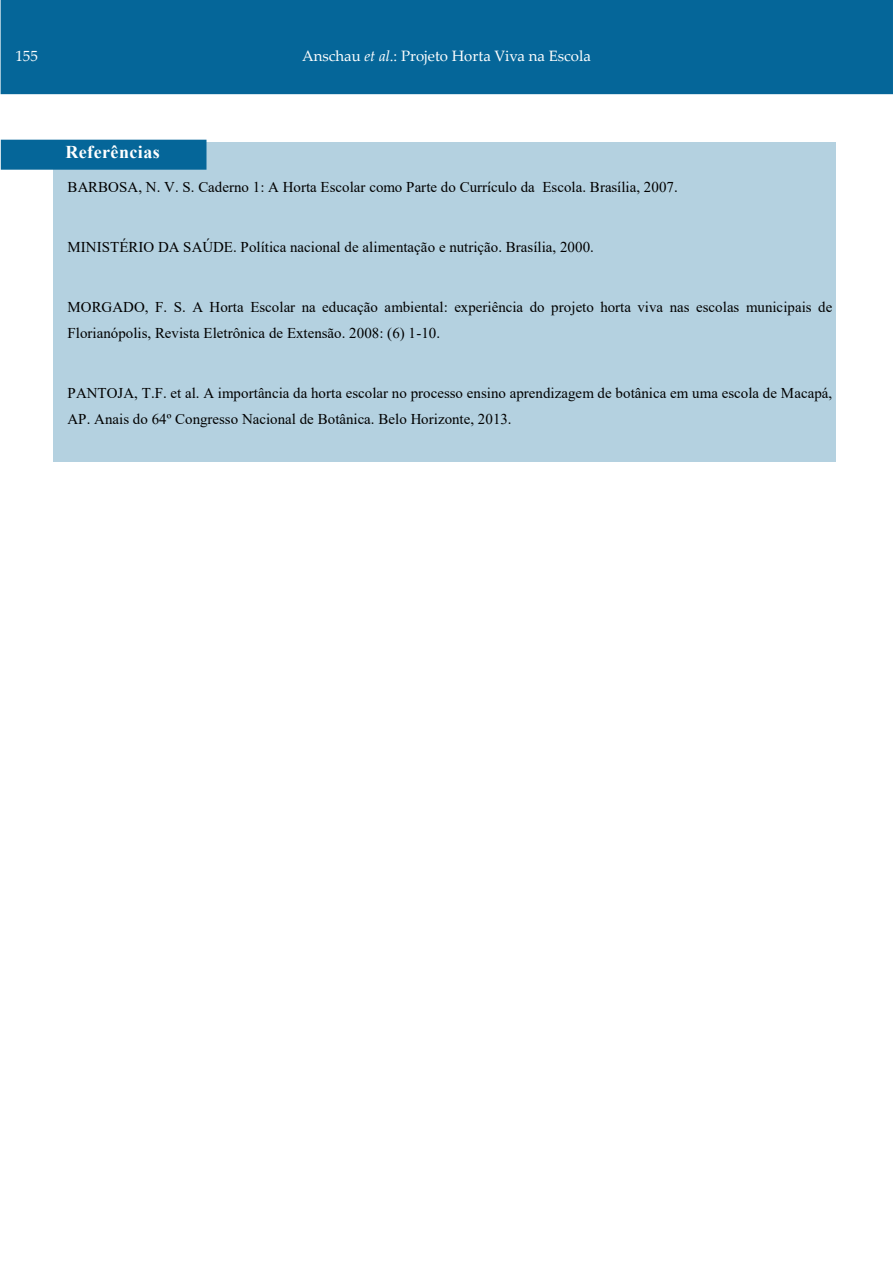
<style>
.page{position:relative;width:893px;height:1263px;background:#fff}
.page>*{position:absolute;margin:0;border:0;box-sizing:border-box;transform-origin:0 0}
._1_TItulo{font:700 18px "Times New Roman";letter-spacing:.025em;color:#fff}
.t1{font:15px/26px "Times New Roman";color:#000}
.t2{font:15px "Palatino Linotype";color:#fff}
.s1{font-style:italic}
.s2{font-weight:700}
</style>
<div class="page">
<div style="left:1px;top:0;width:892px;height:94px;background:#056699"></div>
<div style="left:53px;top:143px;width:783px;height:319px;background:#b4d1e0"></div>
<div style="left:2px;top:140px;width:204px;height:29px;background:#056699"></div>
<div style="left:1px;top:140px;width:205px;height:30px;border:2px solid #056699"></div>
<p class="t2" style="left:15px;top:45px;width:24px">155</p>
<p class="t2" style="left:302px;top:45px;width:290px">Anschau <span class="s1">et al</span>.: Projeto Horta Viva na Escola</p>
<p class="_1_TItulo" style="left:65px;top:139px;width:96px">Referências</p>
<p class="t1" style="left:68px;top:141px;width:612px;line-height:30.3px"><span class="s2">Referências<br></span>BARBOSA, N. V. S. Caderno 1: A Horta Escolar como Parte do Currículo da Escola. Brasília, 2007.</p>
<p class="t1" style="left:68px;top:233px;width:528px">MINISTÉRIO DA SAÚDE. Política nacional de alimentação e nutrição. Brasília, 2000.</p>
<p class="t1" style="left:68px;top:294px;width:766px">MORGADO, F. S. A Horta Escolar na educação ambiental: experiência do projeto horta viva nas escolas municipais de<br>Florianópolis, Revista Eletrônica de Extensão. 2008: (6) 1-10.</p>
<p class="t1" style="left:68px;top:380px;width:766px">PANTOJA, T.F. et al. A importância da horta escolar no processo ensino aprendizagem de botânica em uma escola de Macapá,<br>AP. Anais do 64º Congresso Nacional de Botânica. Belo Horizonte, 2013.</p>
</div>
